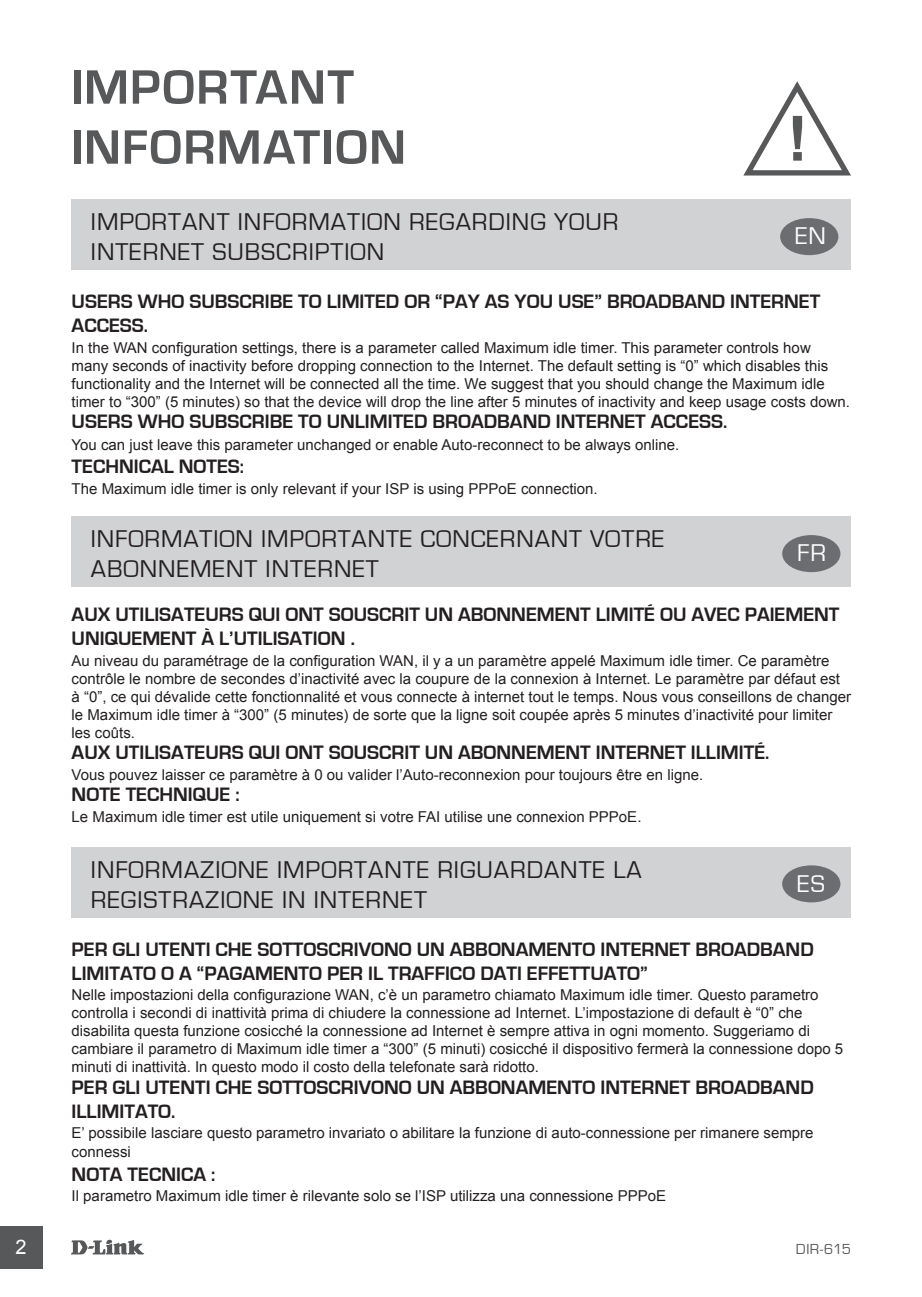
<style>
.page{position:relative;width:922px;height:1297px;background:#fff}
.page>*{position:absolute;margin:0;border:0;box-sizing:border-box;transform-origin:0 0}
.t1{font:700 62.5px "Arial";color:#57585a}
.t2{font:700 50px/60px "Eurostile";letter-spacing:.03em;color:#57585a}
.t3{font:25px/30px "Eurostile";letter-spacing:.04em;color:#231f20}
.t4{font:25px "Eurostile";color:#fff}
.t5{font:700 20px/24px "Eurostile";color:#231f20}
.t6{font:20px "Arial";color:#fff}
.t7{font:15px/18px "Arial";color:#231f20}
.t8{font:15px "Eurostile";letter-spacing:.01em;color:#57585a}
.s1{font-family:"Arial";font-size:17.5px}
</style>
<div class="page">
<svg style="left:71px;top:1239px;width:73px;height:15px"></svg>
<div style="left:0;top:1226px;width:43px;height:43px;background:#57585a"></div>
<div style="left:72px;top:199px;width:778px;height:71px;background:#d1d2d4"></div>
<div style="left:780px;top:218px;width:58px;height:37px;background:#6c6d70;border-radius:50%"></div>
<div style="left:72px;top:516px;width:778px;height:71px;background:#d1d2d4"></div>
<div style="left:782px;top:535px;width:58px;height:37px;background:#6c6d70;border-radius:50%"></div>
<div style="left:72px;top:847px;width:778px;height:71px;background:#d1d2d4"></div>
<div style="left:782px;top:865px;width:58px;height:37px;background:#6c6d70;border-radius:50%"></div>
<svg style="left:743px;top:81px;width:108px;height:95px"></svg>
<h2 class="t2" style="left:71px;top:58px;width:336px">IMPORTANT<br>INFORMATION</h2>
<h3 class="t3" style="left:91px;top:208px;width:529px">IMPORTANT INFORMATION REGARDING YOUR<br>INTERNET SUBSCRIPTION</h3>
<h1 class="t1" style="left:787px;top:98px;width:22px">!</h1>
<h3 class="t4" style="left:795px;top:223px;width:32px">EN</h3>
<h3 class="t5" style="left:72px;top:290px;width:750px">USERS WHO SUBSCRIBE TO LIMITED OR “PAY AS YOU USE” BROADBAND INTERNET<br>ACCESS.</h3>
<p class="t7" style="left:72px;top:338px;width:779px">In the WAN configuration settings, there is a parameter called Maximum idle timer. This parameter controls how many seconds of inactivity before dropping connection to the Internet. The default setting is “0” which disables this functionality and the Internet will be connected all the time. We suggest that you should change the Maximum idle timer to “300” (5 minutes) so that the device will drop the line after 5 minutes of inactivity and keep usage costs down.</p>
<h3 class="t5" style="left:72px;top:410px;width:657px">USERS WHO SUBSCRIBE TO UNLIMITED BROADBAND INTERNET ACCESS.</h3>
<p class="t7" style="left:72px;top:436px;width:609px">You can just leave this parameter unchanged or enable Auto-reconnect to be always online.</p>
<h3 class="t5" style="left:72px;top:455px;width:174px">TECHNICAL NOTES:</h3>
<p class="t7" style="left:72px;top:479px;width:527px">The Maximum idle timer is only relevant if your ISP is using PPPoE connection.</p>
<h3 class="t3" style="left:91px;top:524px;width:574px">INFORMATION IMPORTANTE CONCERNANT VOTRE<br>ABONNEMENT INTERNET</h3>
<h3 class="t5" style="left:72px;top:603px;width:769px">AUX UTILISATEURS QUI ONT SOUSCRIT UN ABONNEMENT LIMITÉ OU AVEC PAIEMENT<br>UNIQUEMENT À L’UTILISATION <span class="s1">.</span></h3>
<p class="t7" style="left:72px;top:651px;width:780px">Au niveau du paramétrage de la configuration WAN, il y a un paramètre appelé Maximum idle timer. Ce paramètre contrôle le nombre de secondes d’inactivité avec la coupure de la connexion à Internet. Le paramètre par défaut est à “0”, ce qui dévalide cette fonctionnalité et vous connecte à internet tout le temps. Nous vous conseillons de changer le Maximum idle timer à “300” (5 minutes) de sorte que la ligne soit coupée après 5 minutes d’inactivité pour limiter les coûts.</p>
<h3 class="t5" style="left:72px;top:741px;width:699px">AUX UTILISATEURS QUI ONT SOUSCRIT UN ABONNEMENT INTERNET ILLIMITÉ.</h3>
<p class="t7" style="left:72px;top:765px;width:633px">Vous pouvez laisser ce paramètre à 0 ou valider l’Auto-reconnexion pour toujours être en ligne.</p>
<h3 class="t5" style="left:72px;top:783px;width:169px">NOTE TECHNIQUE :</h3>
<p class="t7" style="left:72px;top:807px;width:571px">Le Maximum idle timer est utile uniquement si votre FAI utilise une connexion PPPoE.</p>
<h3 class="t4" style="left:797px;top:540px;width:30px">FR</h3>
<h3 class="t3" style="left:91px;top:855px;width:552px">INFORMAZIONE IMPORTANTE RIGUARDANTE LA<br>REGISTRAZIONE IN INTERNET</h3>
<h3 class="t5" style="left:72px;top:937px;width:743px">PER GLI UTENTI CHE SOTTOSCRIVONO UN ABBONAMENTO INTERNET BROADBAND<br>LIMITATO O A “PAGAMENTO PER IL TRAFFICO DATI EFFETTUATO”</h3>
<p class="t7" style="left:72px;top:986px;width:773px">Nelle impostazioni della configurazione WAN, c’è un parametro chiamato Maximum idle timer. Questo parametro controlla i secondi di inattività prima di chiudere la connessione ad Internet. L’impostazione di default è “0” che disabilita questa funzione cosicché la connessione ad Internet è sempre attiva in ogni momento. Suggeriamo di cambiare il parametro di Maximum idle timer a “300” (5 minuti) cosicché il dispositivo fermerà la connessione dopo 5 minuti di inattività. In questo modo il costo della telefonate sarà ridotto.</p>
<h3 class="t5" style="left:72px;top:1075px;width:743px">PER GLI UTENTI CHE SOTTOSCRIVONO UN ABBONAMENTO INTERNET BROADBAND<br>ILLIMITATO.</h3>
<p class="t7" style="left:72px;top:1123px;width:743px;line-height:19.2px">E’ possibile lasciare questo parametro invariato o abilitare la funzione di auto-connessione per rimanere sempre connessi</p>
<h3 class="t5" style="left:72px;top:1162px;width:145px">NOTA TECNICA :</h3>
<p class="t7" style="left:72px;top:1187px;width:596px">Il parametro Maximum idle timer è rilevante solo se l’ISP utilizza una connessione PPPoE</p>
<h3 class="t4" style="left:797px;top:870px;width:29px">ES</h3>
<h3 class="t6" style="left:15px;top:1234px;width:13px">2</h3>
<p class="t8" style="left:795px;top:1241px;width:57px">DIR-615</p>
</div>
